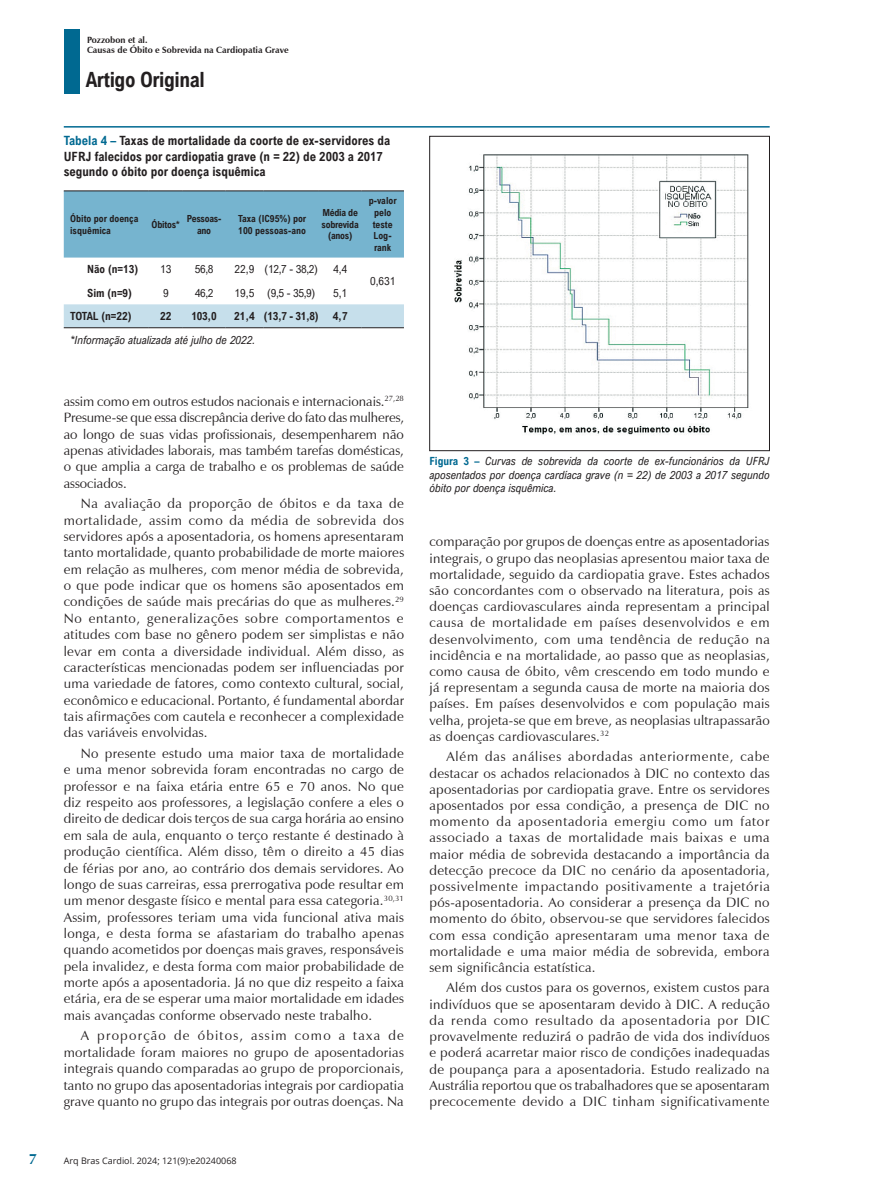
<style>
.page{position:relative;width:893px;height:1191px;background:#fff}
.page>*{position:absolute;margin:0;border:0;box-sizing:border-box;transform-origin:0 0}
.t1{font:700 21px "Arial Nova Cond";letter-spacing:-.02em;color:#231f20}
.t2{font:700 15px "Zapf Humanist 601 BT";color:#006991}
._01-TEXTO_BASICO{font:13.5px/16.4px "Zapf Humanist 601 BT";letter-spacing:.02em;color:#231f20;text-align:justify}
._01_TÍTULO_TABELA{font:700 12.75px/15.3px "Arial Nova Cond";color:#231f20}
._05_LEGENDA_TABELA{font:italic 11.25px/13.5px "Arial Nova Cond";color:#231f20;text-align:justify}
._02_TEXTO_TABELA_BASICA{font:11.25px "Arial Nova Cond";letter-spacing:-.01em;color:#231f20}
._02_TEXTO_TABELA_BASICA-2{font:700 11.25px "Arial Nova Cond";letter-spacing:-.025em;color:#231f20}
._03_TEXTO_TABELA_SUBITEM{font:700 11.25px "Arial Nova Cond";color:#231f20}
._04_DESTAQUE_TABELA{font:700 11.25px "Arial Nova Cond";letter-spacing:-.04em;color:#231f20}
._04_DESTAQUE_TABELA-2{font:700 9.75px/11.7px "Arial Nova Cond";color:#231f20}
._04_DESTAQUE_TABELA-3{font:700 9.75px/11.7px "Arial Nova Cond";letter-spacing:-.025em;color:#231f20;text-align:center}
.t3{font:700 9px/10.8px "Zapf Humanist 601 BT";color:#231f20}
.t4{font:9px "Open Sans";color:#231f20}
.s1{color:#006991}
.s2{font-weight:700;font-style:normal;color:#006991}
</style>
<div class="page">
<hr style="left:64px;top:126px;width:706px;height:2px;background:#006991">
<div style="left:64px;top:29px;width:16px;height:65px;background:#006991"></div>
<div style="left:429px;top:136px;width:341px;height:315px;border:1px solid #231f20"></div>
<img style="left:454px;top:154px;width:295px;height:281px">
<div style="left:64px;top:191px;width:340px;height:66px;background:#76b4cf"></div>
<div style="left:64px;top:304px;width:340px;height:23px;background:#c6dfeb"></div>
<hr style="left:64px;top:190px;width:85px;height:1px;background:#231f20">
<hr style="left:149px;top:190px;width:34px;height:1px;background:#231f20">
<hr style="left:183px;top:190px;width:42px;height:1px;background:#231f20">
<hr style="left:225px;top:190px;width:39px;height:1px;background:#231f20">
<hr style="left:264px;top:190px;width:55px;height:1px;background:#231f20">
<hr style="left:319px;top:190px;width:42px;height:1px;background:#231f20">
<hr style="left:361px;top:190px;width:43px;height:1px;background:#231f20">
<hr style="left:64px;top:327px;width:85px;height:1px;background:#231f20">
<hr style="left:149px;top:327px;width:34px;height:1px;background:#231f20">
<hr style="left:183px;top:327px;width:42px;height:1px;background:#231f20">
<hr style="left:225px;top:327px;width:39px;height:1px;background:#231f20">
<hr style="left:264px;top:327px;width:55px;height:1px;background:#231f20">
<hr style="left:319px;top:327px;width:42px;height:1px;background:#231f20">
<hr style="left:361px;top:327px;width:43px;height:1px;background:#231f20">
<p class="t2" style="left:29px;top:1149px;width:10px">7</p>
<p class="t3" style="left:87px;top:34px;width:203px">Pozzobon et al.<br>Causas de Óbito e Sobrevida na Cardiopatia Grave</p>
<h1 class="t1" style="left:86px;top:67px;width:121px">Artigo Original</h1>
<p class="_01_TÍTULO_TABELA" style="left:64px;top:133px;width:328px"><span class="s1">Tabela 4 –</span> Taxas de mortalidade da coorte de ex-servidores da<br>UFRJ falecidos por cardiopatia grave (n = 22) de 2003 a 2017 segundo o óbito por doença isquêmica</p>
<p class="_04_DESTAQUE_TABELA-2" style="left:70px;top:212px;width:70px">Óbito por doença isquêmica</p>
<p class="_04_DESTAQUE_TABELA-2" style="left:152px;top:218px;width:30px">Óbitos*</p>
<p class="_04_DESTAQUE_TABELA-3" style="left:187px;top:212px;width:36px">Pessoas&shy;ano</p>
<p class="_04_DESTAQUE_TABELA-2" style="left:238px;top:212px;width:70px">Taxa (IC95%) por<br>100 pessoas-ano</p>
<p class="_04_DESTAQUE_TABELA-3" style="left:322px;top:206px;width:39px">Média de sobrevida (anos)</p>
<p class="_04_DESTAQUE_TABELA-2" style="left:369px;top:195px;width:29px;text-align:center">p-valor pelo teste<br>Log&shy;rank</p>
<p class="_03_TEXTO_TABELA_SUBITEM" style="left:87px;top:262px;width:52px">Não (n=13)</p>
<p class="_02_TEXTO_TABELA_BASICA" style="left:160px;top:262px;width:13px">13</p>
<p class="_02_TEXTO_TABELA_BASICA" style="left:195px;top:262px;width:20px">56,8</p>
<p class="_02_TEXTO_TABELA_BASICA" style="left:235px;top:262px;width:21px">22,9</p>
<p class="_02_TEXTO_TABELA_BASICA" style="left:265px;top:262px;width:55px">(12,7 - 38,2)</p>
<p class="_02_TEXTO_TABELA_BASICA" style="left:333px;top:262px;width:16px">4,4</p>
<p class="_02_TEXTO_TABELA_BASICA" style="left:370px;top:274px;width:27px">0,631</p>
<p class="_03_TEXTO_TABELA_SUBITEM" style="left:87px;top:286px;width:46px">Sim (n=9)</p>
<p class="_02_TEXTO_TABELA_BASICA" style="left:163px;top:286px;width:7px">9</p>
<p class="_02_TEXTO_TABELA_BASICA" style="left:195px;top:286px;width:20px">46,2</p>
<p class="_02_TEXTO_TABELA_BASICA" style="left:235px;top:286px;width:21px">19,5</p>
<p class="_02_TEXTO_TABELA_BASICA" style="left:267px;top:286px;width:50px">(9,5 - 35,9)</p>
<p class="_02_TEXTO_TABELA_BASICA" style="left:333px;top:286px;width:16px">5,1</p>
<p class="_04_DESTAQUE_TABELA" style="left:70px;top:309px;width:63px">TOTAL (n=22)</p>
<p class="_02_TEXTO_TABELA_BASICA-2" style="left:160px;top:309px;width:13px">22</p>
<p class="_02_TEXTO_TABELA_BASICA-2" style="left:192px;top:309px;width:27px">103,0</p>
<p class="_02_TEXTO_TABELA_BASICA-2" style="left:234px;top:309px;width:22px">21,4</p>
<p class="_02_TEXTO_TABELA_BASICA-2" style="left:264px;top:309px;width:56px">(13,7 - 31,8)</p>
<p class="_02_TEXTO_TABELA_BASICA-2" style="left:333px;top:309px;width:16px">4,7</p>
<p class="_05_LEGENDA_TABELA" style="left:70px;top:332px;width:187px">*Informação atualizada até julho de 2022.</p>
<p class="_01-TEXTO_BASICO" style="left:64px;top:393px;width:342px">assim como em outros estudos nacionais e internacionais.<sup>27,28<br></sup>Presume-se que essa discrepância derive do fato das mulheres, ao longo de suas vidas profissionais, desempenharem não apenas atividades laborais, mas também tarefas domésticas, o que amplia a carga de trabalho e os problemas de saúde associados.</p>
<p class="_01-TEXTO_BASICO" style="left:64px;top:495px;width:342px;text-indent:17px">Na avaliação da proporção de óbitos e da taxa de mortalidade, assim como da média de sobrevida dos servidores após a aposentadoria, os homens apresentaram tanto mortalidade, quanto probabilidade de morte maiores em relação as mulheres, com menor média de sobrevida, o que pode indicar que os homens são aposentados em condições de saúde mais precárias do que as mulheres.<sup>29<br></sup>No entanto, generalizações sobre comportamentos e atitudes com base no gênero podem ser simplistas e não levar em conta a diversidade individual. Além disso, as características mencionadas podem ser influenciadas por uma variedade de fatores, como contexto cultural, social, econômico e educacional. Portanto, é fundamental abordar tais afirmações com cautela e reconhecer a complexidade das variáveis envolvidas.</p>
<p class="_01-TEXTO_BASICO" style="left:64px;top:745px;width:342px;text-indent:17px">No presente estudo uma maior taxa de mortalidade e uma menor sobrevida foram encontradas no cargo de professor e na faixa etária entre 65 e 70 anos. No que diz respeito aos professores, a legislação confere a eles o direito de dedicar dois terços de sua carga horária ao ensino em sala de aula, enquanto o terço restante é destinado à produção científica. Além disso, têm o direito a 45 dias de férias por ano, ao contrário dos demais servidores. Ao longo de suas carreiras, essa prerrogativa pode resultar em um menor desgaste físico e mental para essa categoria.<sup>30,31<br></sup>Assim, professores teriam uma vida funcional ativa mais longa, e desta forma se afastariam do trabalho apenas quando acometidos por doenças mais graves, responsáveis pela invalidez, e desta forma com maior probabilidade de morte após a aposentadoria. Já no que diz respeito a faixa etária, era de se esperar uma maior mortalidade em idades mais avançadas conforme observado neste trabalho.</p>
<p class="_01-TEXTO_BASICO" style="left:64px;top:1027px;width:342px;text-indent:17px">A proporção de óbitos, assim como a taxa de mortalidade foram maiores no grupo de aposentadorias integrais quando comparadas ao grupo de proporcionais, tanto no grupo das aposentadorias integrais por cardiopatia grave quanto no grupo das integrais por outras doenças. Na</p>
<p class="t4" style="left:64px;top:1154px;width:174px">Arq Bras Cardiol. 2024; 121(9):e20240068</p>
<p class="_05_LEGENDA_TABELA" style="left:429px;top:454px;width:342px"><span class="s2">Figura 3 –</span> Curvas de sobrevida da coorte de ex-funcionários da UFRJ aposentados por doença cardíaca grave (n = 22) de 2003 a 2017 segundo óbito por doença isquêmica.</p>
<p class="_01-TEXTO_BASICO" style="left:429px;top:533px;width:342px">comparação por grupos de doenças entre as aposentadorias integrais, o grupo das neoplasias apresentou maior taxa de mortalidade, seguido da cardiopatia grave. Estes achados são concordantes com o observado na literatura, pois as doenças cardiovasculares ainda representam a principal causa de mortalidade em países desenvolvidos e em desenvolvimento, com uma tendência de redução na incidência e na mortalidade, ao passo que as neoplasias, como causa de óbito, vêm crescendo em todo mundo e já representam a segunda causa de morte na maioria dos países. Em países desenvolvidos e com população mais velha, projeta-se que em breve, as neoplasias ultrapassarão as doenças cardiovasculares.<sup>32</sup></p>
<p class="_01-TEXTO_BASICO" style="left:429px;top:748px;width:342px;text-indent:17px">Além das análises abordadas anteriormente, cabe destacar os achados relacionados à DIC no contexto das aposentadorias por cardiopatia grave. Entre os servidores aposentados por essa condição, a presença de DIC no momento da aposentadoria emergiu como um fator associado a taxas de mortalidade mais baixas e uma maior média de sobrevida destacando a importância da detecção precoce da DIC no cenário da aposentadoria, possivelmente impactando positivamente a trajetória pós-aposentadoria. Ao considerar a presença da DIC no momento do óbito, observou-se que servidores falecidos com essa condição apresentaram uma menor taxa de mortalidade e uma maior média de sobrevida, embora sem significância estatística.</p>
<p class="_01-TEXTO_BASICO" style="left:429px;top:979px;width:342px;text-indent:17px">Além dos custos para os governos, existem custos para indivíduos que se aposentaram devido à DIC. A redução da renda como resultado da aposentadoria por DIC provavelmente reduzirá o padrão de vida dos indivíduos e poderá acarretar maior risco de condições inadequadas de poupança para a aposentadoria. Estudo realizado na Austrália reportou que os trabalhadores que se aposentaram precocemente devido a DIC tinham significativamente</p>
</div>
